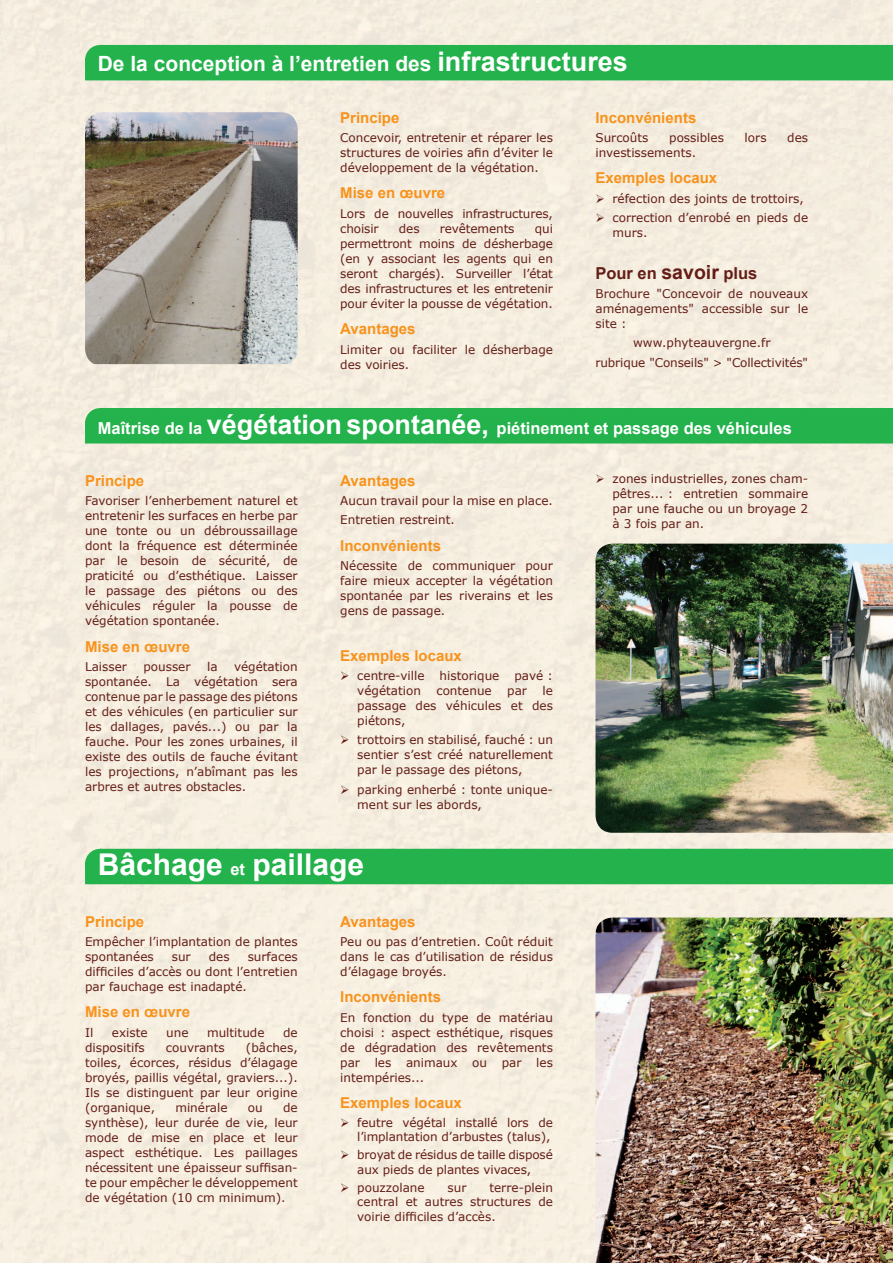
<style>
.page{position:relative;width:893px;height:1263px;background:#f5eee0}
.page>*{position:absolute;margin:0;border:0;box-sizing:border-box;transform-origin:0 0}
.t1{font:700 30px "Arial";color:#fff}
.t2{font:700 21px "Arial";color:#fff}
.t3{font:700 16.5px "Arial";color:#fff}
.t4{font:700 16.5px "Arial";color:#641e17}
.t5{font:700 15px "Arial";color:#f7931d}
.t6{font:12px/15px "Verdana";color:#641e17;text-align:justify}
.s1{font-size:27px}
.s2{font-size:19.5px}
.s3{font-size:16.5px}
</style>
<div class="page">
<img style="left:595px;top:917px;width:298px;height:346px">
<div style="left:100px;top:45px;width:793px;height:30px;background:#23b24b"></div>
<div style="left:85px;top:58px;width:808px;height:22px;background:#23b24b"></div>
<div style="left:100px;top:408px;width:793px;height:30px;background:#23b24b"></div>
<div style="left:85px;top:421px;width:808px;height:22px;background:#23b24b"></div>
<div style="left:100px;top:849px;width:793px;height:30px;background:#23b24b"></div>
<div style="left:85px;top:862px;width:808px;height:22px;background:#23b24b"></div>
<img style="left:595px;top:544px;width:298px;height:289px">
<img style="left:85px;top:112px;width:213px;height:252px">
<h2 class="t2" style="left:98px;top:49px;width:532px">De la conception à l’entretien des <span class="s1">infrastructures</span></h2>
<p class="t5" style="left:340px;top:107px;width:61px">Principe</p>
<p class="t6" style="left:340px;top:130px;width:214px">Concevoir, entretenir et réparer les structures de voiries afin d’éviter le développement de la végétation.</p>
<p class="t5" style="left:340px;top:183px;width:107px">Mise en œuvre</p>
<p class="t6" style="left:340px;top:206px;width:214px">Lors de nouvelles infrastructures, choisir</p>
<p class="t5" style="left:595px;top:107px;width:102px">Inconvénients</p>
<p class="t6" style="left:595px;top:130px;width:55px">Surcoûts</p>
<p class="t6" style="left:669px;top:130px;width:56px">possibles</p>
<p class="t6" style="left:745px;top:130px;width:23px">lors</p>
<p class="t6" style="left:787px;top:130px;width:22px">des</p>
<p class="t6" style="left:595px;top:145px;width:102px">investissements.</p>
<p class="t5" style="left:595px;top:168px;width:123px">Exemples locaux</p>
<p class="t6" style="left:595px;top:191px;width:210px">➢ réfection des joints de trottoirs,</p>
<p class="t6" style="left:612px;top:210px;width:197px;text-indent:-17px">➢ correction d’enrobé en pieds de murs.</p>
<h3 class="t4" style="left:595px;top:262px;width:163px">Pour en <span class="s2">savoir</span> plus</h3>
<p class="t6" style="left:595px;top:286px;width:214px">Brochure "Concevoir de nouveaux aménagements" accessible sur le site :</p>
<p class="t6" style="left:595px;top:333px;width:214px;line-height:19.2px;text-align:center">www.phyteauvergne.fr<br>rubrique "Conseils" &gt; "Collectivités"</p>
<p class="t6" style="left:399px;top:221px;width:22px">des</p>
<p class="t6" style="left:440px;top:221px;width:76px">revêtements</p>
<p class="t6" style="left:340px;top:221px;width:214px;text-indent:195px">qui permettront moins de désherbage (en y associant les agents qui en seront chargés). Surveiller l’état des infrastructures et les entretenir pour éviter la pousse de végétation.</p>
<p class="t5" style="left:340px;top:319px;width:77px">Avantages</p>
<p class="t6" style="left:340px;top:341px;width:214px">Limiter ou faciliter le désherbage des voiries.</p>
<h3 class="t3" style="left:98px;top:417px;width:696px">Maîtrise de la <span class="s1">végétation spontanée,</span> piétinement et passage des véhicules</h3>
<p class="t5" style="left:85px;top:470px;width:61px">Principe</p>
<p class="t6" style="left:85px;top:493px;width:214px">Favoriser l’enherbement naturel et entretenir les surfaces en herbe par une tonte ou un débroussaillage dont la fréquence est déterminée par le besoin de sécurité, de praticité ou d’esthétique. Laisser le passage des piétons ou des véhicules réguler la pousse de végétation spontanée.</p>
<p class="t5" style="left:85px;top:636px;width:107px">Mise en œuvre</p>
<p class="t6" style="left:85px;top:659px;width:43px">Laisser</p>
<p class="t6" style="left:143px;top:659px;width:49px">pousser</p>
<p class="t6" style="left:207px;top:659px;width:12px">la</p>
<p class="t6" style="left:612px;top:471px;width:197px;text-indent:-17px">➢ zones industrielles, zones cham&shy;pêtres... : entretien sommaire par une fauche ou un broyage 2 à 3 fois par an.</p>
<p class="t5" style="left:340px;top:470px;width:77px">Avantages</p>
<p class="t6" style="left:340px;top:491px;width:214px;line-height:19.2px">Aucun travail pour la mise en place.<br>Entretien restreint.</p>
<p class="t5" style="left:340px;top:535px;width:102px">Inconvénients</p>
<p class="t6" style="left:340px;top:558px;width:214px">Nécessite de communiquer pour faire mieux accepter la végétation spontanée par les riverains et les gens de passage.</p>
<p class="t5" style="left:340px;top:645px;width:123px">Exemples locaux</p>
<p class="t6" style="left:340px;top:668px;width:86px">➢ centre-ville</p>
<p class="t6" style="left:440px;top:668px;width:61px">historique</p>
<p class="t6" style="left:514px;top:668px;width:40px">pavé :</p>
<p class="t6" style="left:357px;top:683px;width:65px">végétation</p>
<p class="t6" style="left:436px;top:683px;width:57px">contenue</p>
<p class="t6" style="left:507px;top:683px;width:21px">par</p>
<p class="t6" style="left:85px;top:659px;width:214px;text-indent:149px">végétation spontanée. La végétation sera contenue par le passage des piétons et des véhicules (en particulier sur les dallages, pavés...) ou par la fauche. Pour les zones urbaines, il existe des outils de fauche évitant les projections, n’abîmant pas les arbres et autres obstacles.</p>
<p class="t6" style="left:357px;top:683px;width:197px;text-indent:185px">le passage des véhicules et des piétons,</p>
<p class="t6" style="left:357px;top:732px;width:197px;text-indent:-17px">➢ trottoirs en stabilisé, fauché : un sentier s’est créé naturellement par le passage des piétons,</p>
<p class="t6" style="left:357px;top:782px;width:197px;text-indent:-17px">➢ parking enherbé : tonte unique&shy;ment sur les abords,</p>
<h1 class="t1" style="left:98px;top:844px;width:268px">Bâchage <span class="s3">et</span> paillage</h1>
<p class="t5" style="left:85px;top:911px;width:61px">Principe</p>
<p class="t6" style="left:85px;top:934px;width:214px">Empêcher l’implantation de plantes spontanées</p>
<p class="t5" style="left:340px;top:911px;width:77px">Avantages</p>
<p class="t6" style="left:340px;top:934px;width:214px">Peu ou pas d’entretien. Coût réduit dans le cas d’utilisation de résidus d’élagage broyés.</p>
<p class="t5" style="left:340px;top:987px;width:102px">Inconvénients</p>
<p class="t6" style="left:340px;top:1009px;width:214px">En fonction du type de matériau choisi : aspect esthétique, risques de dégradation des revêtements par les animaux ou par les intempéries...</p>
<p class="t5" style="left:340px;top:1093px;width:123px">Exemples locaux</p>
<p class="t6" style="left:340px;top:1115px;width:214px;line-height:14.2px;text-align:right">➢ feutre végétal installé lors de l’implantation d’arbustes (talus),</p>
<p class="t6" style="left:340px;top:1148px;width:214px;line-height:14.2px;text-align:center">➢ broyat de résidus de taille disposé aux pieds de plantes vivaces,</p>
<p class="t6" style="left:340px;top:1180px;width:86px">➢ pouzzolane</p>
<p class="t6" style="left:448px;top:1180px;width:20px">sur</p>
<p class="t6" style="left:85px;top:949px;width:214px;text-indent:163px">surfaces difficiles d’accès ou dont l’entretien par fauchage est inadapté.</p>
<p class="t5" style="left:85px;top:1002px;width:107px">Mise en œuvre</p>
<p class="t6" style="left:85px;top:1024px;width:10px">Il</p>
<p class="t6" style="left:112px;top:1024px;width:37px">existe</p>
<p class="t6" style="left:166px;top:1024px;width:24px">une</p>
<p class="t6" style="left:207px;top:1024px;width:59px">multitude</p>
<p class="t6" style="left:283px;top:1024px;width:16px">de</p>
<p class="t6" style="left:85px;top:1039px;width:61px">dispositifs</p>
<p class="t6" style="left:166px;top:1039px;width:60px">couvrants</p>
<p class="t6" style="left:172px;top:949px;width:20px">sur</p>
<p class="t6" style="left:209px;top:949px;width:22px">des</p>
<p class="t6" style="left:85px;top:1039px;width:214px;text-indent:161px">(bâches, toiles, écorces, résidus d’élagage broyés, paillis végétal, graviers...).<br>Ils se distinguent par leur origine (organique,</p>
<p class="t6" style="left:175px;top:1099px;width:54px">minérale</p>
<p class="t6" style="left:248px;top:1099px;width:16px">ou</p>
<p class="t6" style="left:85px;top:1099px;width:214px;text-indent:198px">de synthèse), leur durée de vie, leur mode de mise en place et leur aspect esthétique. Les paillages nécessitent une épaisseur suffisan&shy;te pour empêcher le développement de végétation (10 cm minimum).</p>
<p class="t6" style="left:357px;top:1180px;width:197px;line-height:14.2px;text-indent:132px">terre-plein central et autres structures de voirie difficiles d’accès.</p>
</div>
